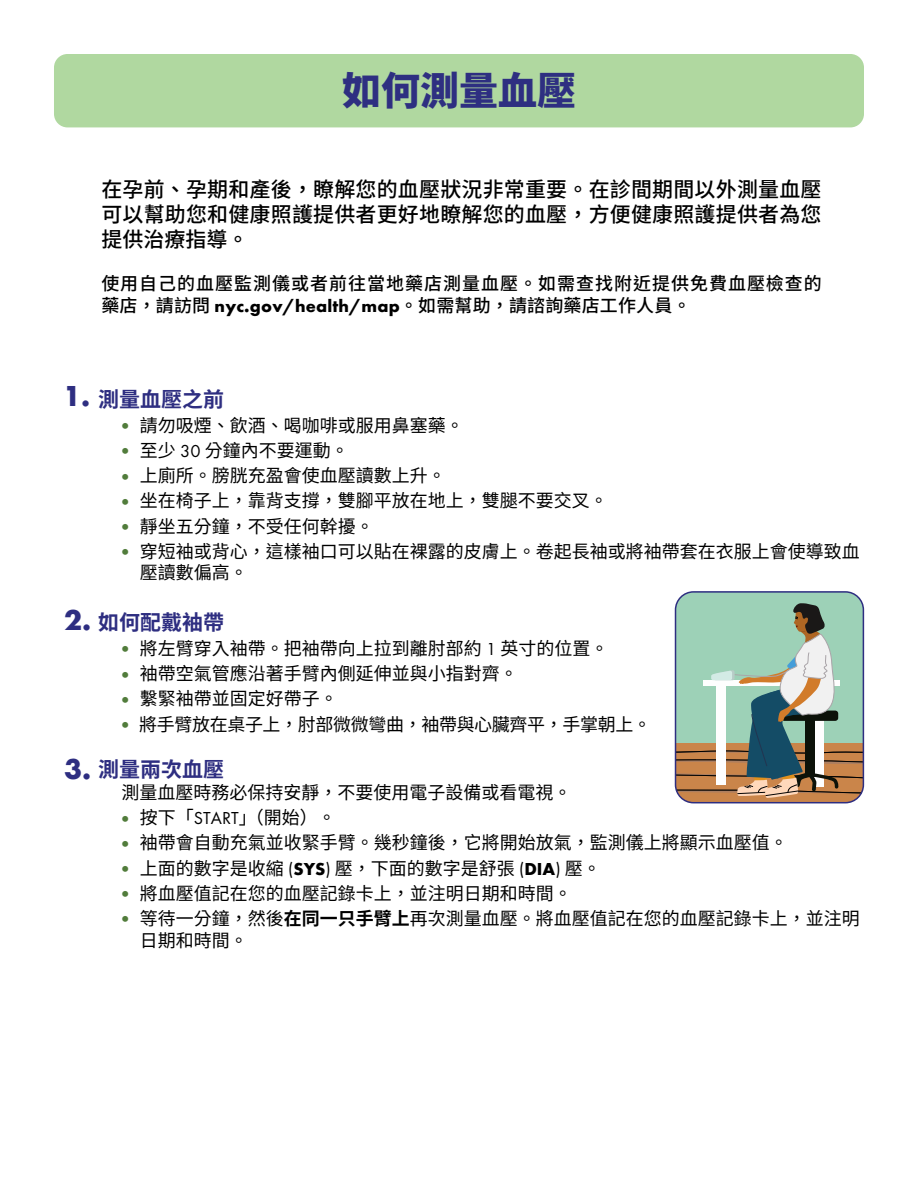
<style>
.page{position:relative;width:918px;height:1188px;background:#fff}
.page>*{position:absolute;margin:0;border:0;box-sizing:border-box;transform-origin:0 0}
.t1{font:800 39px "Source Han Sans TC";color:#2e2f81}
.t2{font:700 30px "Futura PT";color:#2e2e81}
.t3{font:500 21px/25.2px "Source Han Sans TC";letter-spacing:.01em;color:#000;text-align:justify}
.t4{font:700 21px "Source Han Sans TC";color:#2e2e81}
.t5{font:18px/21.6px "Source Han Sans TC";color:#000}
.t6{font:500 18px/21.6px "Source Han Sans TC";letter-spacing:.055em;color:#000}
.t7{font:18px "Source Han Sans TC";letter-spacing:-.02em;color:#000}
.s1{font-family:"Futura PT";font-weight:700}
.s2{font-family:"Futura PT";font-size:21px;color:#517c3b}
.s3{font-family:"Futura PT"}
.s4{font-weight:700}
</style>
<div class="page">
<div style="left:54px;top:54px;width:810px;height:73px;background:#b0d8a0;border-radius:14px"></div>
<svg style="left:676px;top:592px;width:187px;height:211px;background:#9daf98"></svg>
<div style="left:675px;top:591px;width:189px;height:212px;border:2px solid #2e2e81;border-radius:18px"></div>
<p class="t1" style="left:342px;top:69px;width:235px">如何測量血壓</p>
<p class="t3" style="left:101px;top:177px;width:722px">在孕前、孕期和產後，瞭解您的血壓狀況非常重要。在診間期間以外測量血壓可以幫助您和健康照護提供者更好地瞭解您的血壓，方便健康照護提供者為您提供治療指導。</p>
<p class="t6" style="left:101px;top:273px;width:722px">使用自己的血壓監測儀或者前往當地藥店測量血壓。如需查找附近提供免費血壓檢查的藥店，請訪問 <span class="s1">nyc.gov/health/map</span>。如需幫助，請諮詢藥店工作人員。</p>
<p class="t2" style="left:63px;top:377px;width:29px">1.</p>
<p class="t2" style="left:64px;top:601px;width:29px">2.</p>
<p class="t2" style="left:64px;top:750px;width:29px">3.</p>
<p class="t4" style="left:98px;top:387px;width:127px">測量血壓之前</p>
<p class="t5" style="left:115px;top:415px;width:351px"><span class="s2">•</span> 請勿吸煙、飲酒、喝咖啡或服用鼻塞藥。</p>
<p class="t5" style="left:115px;top:440px;width:236px"><span class="s2">•</span> 至少 <span class="s3">30</span> 分鐘內不要運動。</p>
<p class="t5" style="left:115px;top:465px;width:333px"><span class="s2">•</span> 上廁所。膀胱充盈會使血壓讀數上升。</p>
<p class="t5" style="left:115px;top:490px;width:495px"><span class="s2">•</span> 坐在椅子上，靠背支撐，雙腳平放在地上，雙腿不要交叉。</p>
<p class="t5" style="left:115px;top:516px;width:261px"><span class="s2">•</span> 靜坐五分鐘，不受任何幹擾。</p>
<p class="t5" style="left:140px;top:541px;width:721px;text-indent:-25px"><span class="s2">•</span> 穿短袖或背心，這樣袖口可以貼在裸露的皮膚上。卷起長袖或將袖帶套在衣服上會使導致血壓讀數偏高。</p>
<p class="t4" style="left:98px;top:610px;width:127px">如何配戴袖帶</p>
<p class="t5" style="left:115px;top:638px;width:495px"><span class="s2">•</span> 將左臂穿入袖帶。把袖帶向上拉到離肘部約 <span class="s3">1</span> 英寸的位置。</p>
<p class="t5" style="left:115px;top:663px;width:405px"><span class="s2">•</span> 袖帶空氣管應沿著手臂內側延伸並與小指對齊。</p>
<p class="t5" style="left:115px;top:688px;width:225px"><span class="s2">•</span> 繫緊袖帶並固定好帶子。</p>
<p class="t7" style="left:115px;top:714px;width:538px"><span class="s2">•</span> 將手臂放在桌子上，肘部微微彎曲，袖帶與心臟齊平，手掌朝上。</p>
<p class="t4" style="left:98px;top:758px;width:127px">測量兩次血壓</p>
<p class="t5" style="left:122px;top:782px;width:451px">測量血壓時務必保持安靜，不要使用電子設備或看電視。</p>
<p class="t5" style="left:115px;top:807px;width:223px"><span class="s2">•</span> 按下「<span class="s3">START</span>」（開始）。</p>
<p class="t5" style="left:115px;top:832px;width:675px"><span class="s2">•</span> 袖帶會自動充氣並收緊手臂。幾秒鐘後，它將開始放氣，監測儀上將顯示血壓值。</p>
<p class="t5" style="left:115px;top:858px;width:488px"><span class="s2">•</span> 上面的數字是收縮 <span class="s3">(</span><span class="s1">SYS</span><span class="s3">)</span> 壓，下面的數字是舒張 <span class="s3">(</span><span class="s1">DIA</span><span class="s3">)</span> 壓。</p>
<p class="t5" style="left:115px;top:883px;width:459px"><span class="s2">•</span> 將血壓值記在您的血壓記錄卡上，並注明日期和時間。</p>
<p class="t5" style="left:140px;top:908px;width:721px;text-indent:-25px"><span class="s2">•</span> 等待一分鐘，然後<span class="s4">在同一只手臂上</span>再次測量血壓。將血壓值記在您的血壓記錄卡上，並注明日期和時間。</p>
</div>
